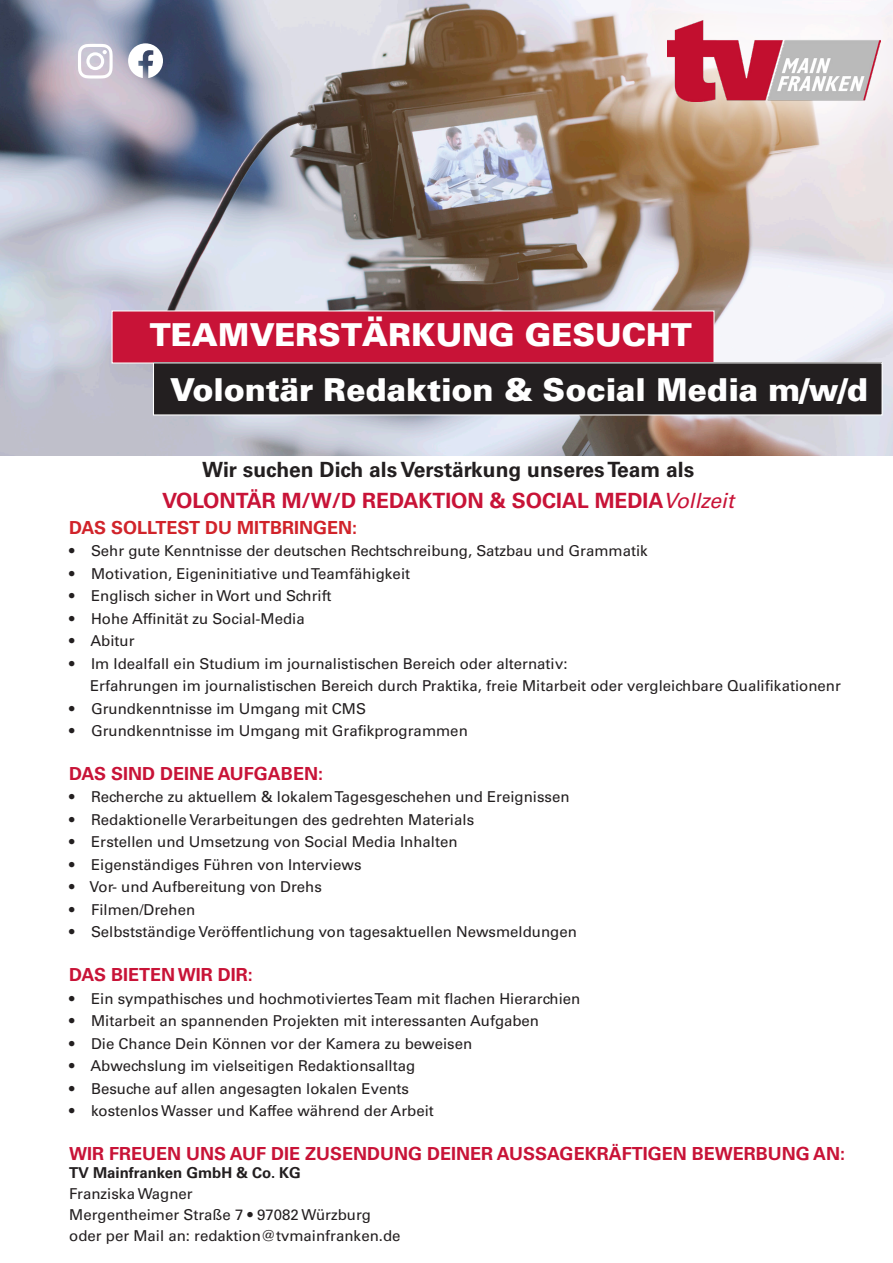
<style>
.page{position:relative;width:893px;height:1263px;background:#fff}
.page>*{position:absolute;margin:0;border:0;box-sizing:border-box;transform-origin:0 0}
.t1{font:900 31.5px "Univers";color:#fff}
.t2{font:700 21px "Univers LT Std";color:#c81337}
.t3{font:700 21px "Univers LT Std";color:#231f20}
.t4{font:700 18px "Univers LT Std";color:#c81337}
.t5{font:700 18px "Univers LT Std";color:#d1232a}
.t6{font:15px/21px "Univers LT Std";color:#231f20}
.t7{font:700 15px "Univers LT Std";color:#231f20}
.s1{font-weight:400;font-style:italic}
</style>
<div class="page">
<img style="left:0;top:0;width:893px;height:455px">
<svg style="left:583px;top:0;width:310px;height:188px"></svg>
<img style="left:668px;top:21px;width:212px;height:80px">
<div style="left:112px;top:310px;width:602px;height:54px;background:#c81337;border:1px solid #fff"></div>
<div style="left:153px;top:363px;width:729px;height:52px;background:#231f20"></div>
<svg style="left:128px;top:43px;width:35px;height:35px"></svg>
<svg style="left:78px;top:44px;width:35px;height:35px"></svg>
<p class="t1" style="left:150px;top:314px;width:543px">TEAMVERSTÄRKUNG GESUCHT</p>
<p class="t1" style="left:170px;top:369px;width:700px">Volontär Redaktion &amp; Social Media m/w/d</p>
<p class="t3" style="left:202px;top:457px;width:494px">Wir suchen Dich als Verstärkung unseres Team als</p>
<p class="t2" style="left:162px;top:488px;width:573px">VOLONTÄR M/W/D REDAKTION &amp; SOCIAL MEDIA<span class="s1">Vollzeit</span></p>
<p class="t5" style="left:69px;top:517px;width:289px">DAS SOLLTEST DU MITBRINGEN:</p>
<p class="t6" style="left:69px;top:541px;width:580px">• Sehr gute Kenntnisse der deutschen Rechtschreibung, Satzbau und Grammatik</p>
<p class="t6" style="left:69px;top:563px;width:342px">• Motivation, Eigeninitiative und Teamfähigkeit</p>
<p class="t6" style="left:69px;top:586px;width:264px">• Englisch sicher in Wort und Schrift</p>
<p class="t6" style="left:69px;top:608px;width:237px">• Hohe Affinität zu Social-Media</p>
<p class="t6" style="left:69px;top:631px;width:67px">• Abitur</p>
<p class="t6" style="left:69px;top:653px;width:500px">• Im Idealfall ein Studium im journalistischen Bereich oder alternativ:</p>
<p class="t6" style="left:90px;top:676px;width:752px">Erfahrungen im journalistischen Bereich durch Praktika, freie Mitarbeit oder vergleichbare Qualifikationenr</p>
<p class="t6" style="left:69px;top:698px;width:298px">• Grundkenntnisse im Umgang mit CMS</p>
<p class="t6" style="left:69px;top:721px;width:400px">• Grundkenntnisse im Umgang mit Grafikprogrammen</p>
<p class="t4" style="left:69px;top:763px;width:255px">DAS SIND DEINE AUFGABEN:</p>
<p class="t6" style="left:69px;top:786px;width:502px">• Recherche zu aktuellem &amp; lokalem Tagesgeschehen und Ereignissen</p>
<p class="t6" style="left:69px;top:809px;width:406px">• Redaktionelle Verarbeitungen des gedrehten Materials</p>
<p class="t6" style="left:69px;top:831px;width:390px">• Erstellen und Umsetzung von Social Media Inhalten</p>
<p class="t6" style="left:69px;top:854px;width:294px">• Eigenständiges Führen von Interviews</p>
<p class="t6" style="left:69px;top:876px;width:254px">• Vor- und Aufbereitung von Drehs</p>
<p class="t6" style="left:69px;top:899px;width:128px">• Filmen/Drehen</p>
<p class="t6" style="left:69px;top:921px;width:509px">• Selbstständige Veröffentlichung von tagesaktuellen Newsmeldungen</p>
<p class="t4" style="left:69px;top:964px;width:185px">DAS BIETEN WIR DIR:</p>
<p class="t6" style="left:69px;top:988px;width:513px">• Ein sympathisches und hochmotiviertes Team mit flachen Hierarchien</p>
<p class="t6" style="left:69px;top:1010px;width:471px">• Mitarbeit an spannenden Projekten mit interessanten Aufgaben</p>
<p class="t6" style="left:69px;top:1033px;width:405px">• Die Chance Dein Können vor der Kamera zu beweisen</p>
<p class="t6" style="left:69px;top:1055px;width:348px">• Abwechslung im vielseitigen Redaktionsalltag</p>
<p class="t6" style="left:69px;top:1078px;width:341px">• Besuche auf allen angesagten lokalen Events</p>
<p class="t6" style="left:69px;top:1100px;width:366px">• kostenlos Wasser und Kaffee während der Arbeit</p>
<p class="t4" style="left:69px;top:1143px;width:778px">WIR FREUEN UNS AUF DIE ZUSENDUNG DEINER AUSSAGEKRÄFTIGEN BEWERBUNG AN:</p>
<p class="t7" style="left:69px;top:1163px;width:233px">TV Mainfranken GmbH &amp; Co. KG</p>
<p class="t6" style="left:69px;top:1183px;width:125px">Franziska Wagner</p>
<p class="t6" style="left:69px;top:1204px;width:333px">Mergentheimer Straße 7 • 97082 Würzburg oder per Mail an: redaktion@tvmainfranken.de</p>
</div>
